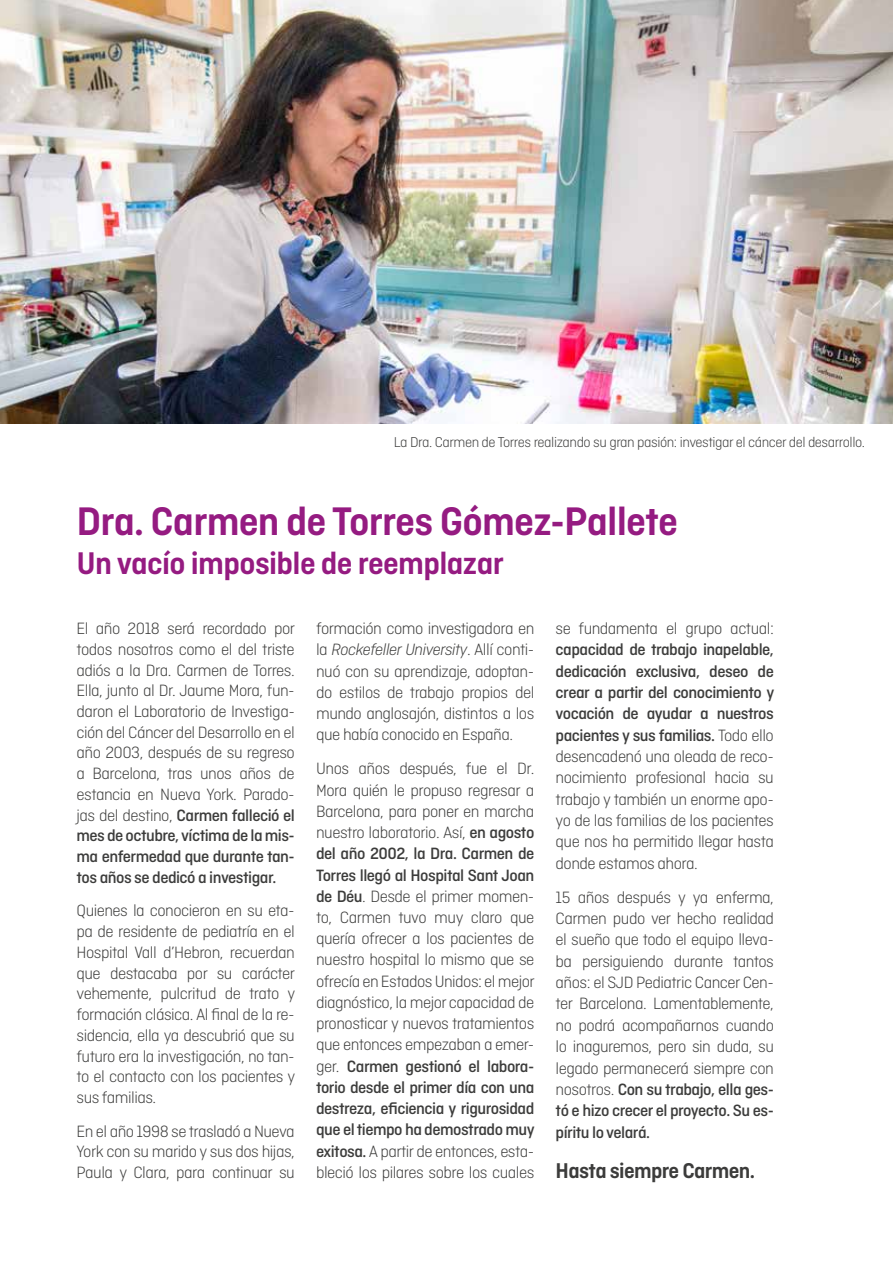
<style>
.page{position:relative;width:893px;height:1263px;background:#fff}
.page>*{position:absolute;margin:0;border:0;box-sizing:border-box;transform-origin:0 0}
.t1{font:600 42px "Ciutadella";letter-spacing:-.02em;color:#951b81}
.t2{font:600 33px "Ciutadella";letter-spacing:-.02em;color:#951b81}
.t3{font:600 22.5px "Ciutadella";letter-spacing:-.03em;color:#3c3c3b}
.t4{font:300 17.25px/21.3px "Ciutadella";letter-spacing:-.03em;color:#3c3c3b;text-align:justify}
.t5{font:300 15px "Ciutadella";letter-spacing:-.03em;color:#3c3c3b}
.s1{font-weight:500}
.s2{font-style:italic}
</style>
<div class="page">
<img style="left:0;top:0;width:893px;height:424px">
<p class="t5" style="left:394px;top:434px;width:473px">La Dra. Carmen de Torres realizando su gran pasión: investigar el cáncer del desarrollo.</p>
<h1 class="t1" style="left:77px;top:497px;width:603px">Dra. Carmen de Torres Gómez-Pallete</h1>
<h2 class="t2" style="left:77px;top:545px;width:429px">Un vacío imposible de reemplazar</h2>
<p class="t4" style="left:77px;top:618px;width:220px;line-height:20.7px">El año 2018 será recordado por todos nosotros como el del triste adiós a la Dra. Carmen de Torres.<br>Ella, junto al Dr. Jaume Mora, fun&shy;daron el Laboratorio de Investiga&shy;ción del Cáncer del Desarrollo en el año 2003, después de su regreso a Barcelona, tras unos años de estancia en Nueva York. Parado&shy;jas del destino, <span class="s1">Carmen falleció el mes de octubre, víctima de la mis&shy;ma enfermedad que durante tan&shy;tos años se dedicó a investigar.</span></p>
<p class="t4" style="left:77px;top:900px;width:220px;line-height:20.7px">Quienes la conocieron en su eta&shy;pa de residente de pediatría en el Hospital Vall d’Hebron, recuerdan que destacaba por su carácter vehemente, pulcritud de trato y formación clásica. Al final de la re&shy;sidencia, ella ya descubrió que su futuro era la investigación, no tan&shy;to el contacto con los pacientes y sus familias.</p>
<p class="t4" style="left:77px;top:1120px;width:220px;line-height:20.7px">En el año 1998 se trasladó a Nueva York con su marido y sus dos hijas, Paula y Clara, para continuar su</p>
<p class="t4" style="left:316px;top:618px;width:220px">formación como investigadora en la <span class="s2">Rockefeller University</span>. Allí conti&shy;nuó con su aprendizaje, adoptan&shy;do estilos de trabajo propios del mundo anglosajón, distintos a los que había conocido en España.</p>
<p class="t4" style="left:316px;top:758px;width:220px">Unos años después, fue el Dr.<br>Mora quién le propuso regresar a Barcelona, para poner en marcha nuestro laboratorio. Así, <span class="s1">en agosto del año 2002, la Dra. Carmen de Torres llegó al Hospital Sant Joan de Déu</span>. Desde el primer momen&shy;to, Carmen tuvo muy claro que quería ofrecer a los pacientes de nuestro hospital lo mismo que se ofrecía en Estados Unidos: el mejor diagnóstico, la mejor capacidad de pronosticar y nuevos tratamientos que entonces empezaban a emer&shy;ger. <span class="s1">Carmen gestionó el labora&shy;torio desde el primer día con una destreza, eficiencia y rigurosidad que el tiempo ha demostrado muy exitosa.</span> A partir de entonces, esta&shy;bleció los pilares sobre los cuales</p>
<p class="t4" style="left:556px;top:617px;width:220px">se fundamenta el grupo actual:</p>
<p class="t4" style="left:556px;top:639px;width:220px"><span class="s1">capacidad de trabajo inapelable, dedicación exclusiva, deseo de crear a partir del conocimiento y vocación de ayudar a nuestros pacientes y sus familias.</span> Todo ello desencadenó una oleada de reco&shy;nocimiento profesional hacia su trabajo y también un enorme apo&shy;yo de las familias de los pacientes que nos ha permitido llegar hasta donde estamos ahora.</p>
<p class="t4" style="left:556px;top:886px;width:220px">15 años después y ya enferma, Carmen pudo ver hecho realidad el sueño que todo el equipo lleva&shy;ba persiguiendo durante tantos años: el SJD Pediatric Cancer Cen&shy;ter Barcelona. Lamentablemente, no podrá acompañarnos cuando lo inaguremos, pero sin duda, su legado permanecerá siempre con nosotros. <span class="s1">Con su trabajo, ella ges&shy;tó e hizo crecer el proyecto. Su es&shy;píritu lo velará.</span></p>
<h3 class="t3" style="left:556px;top:1158px;width:201px">Hasta siempre Carmen.</h3>
</div>
